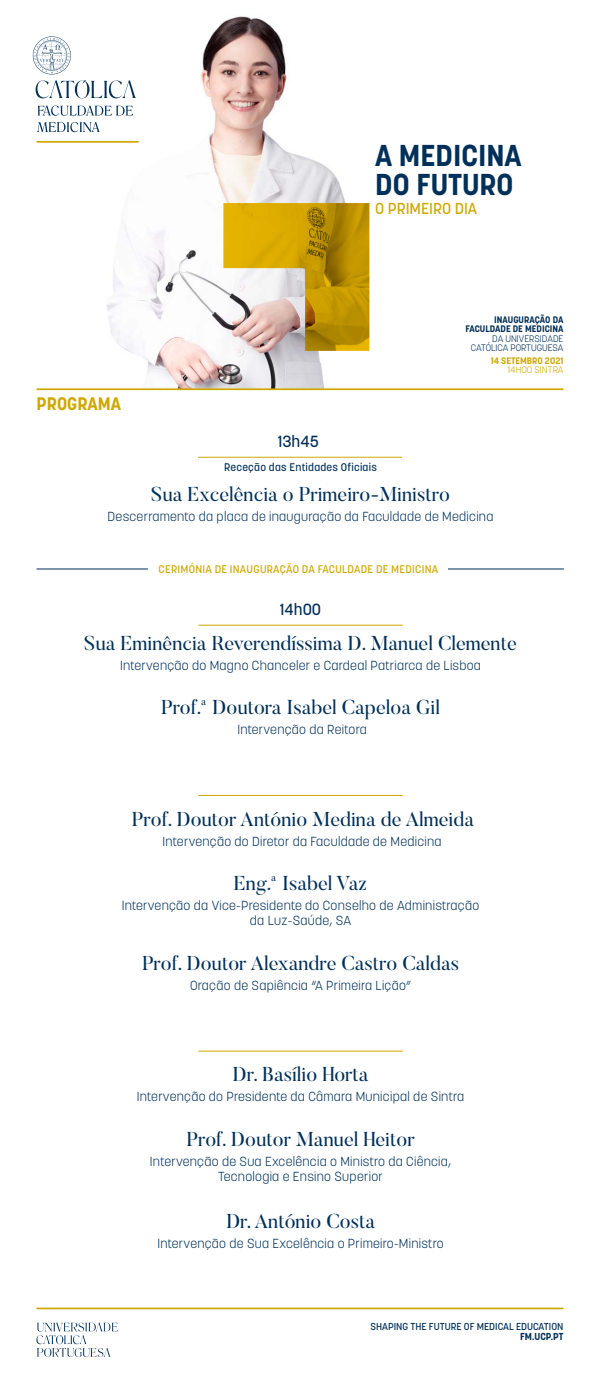
<style>
.page{position:relative;width:600px;height:1394px;background:#fff}
.page>*{position:absolute;margin:0;border:0;box-sizing:border-box;transform-origin:0 0}
.t1{font:700 29.9px "Korolev";color:#003059}
.t2{font:20px "Butler";color:#003059}
.t3{font:700 18px "Korolev";color:#cea800}
.t4{font:500 16px "Korolev";color:#003059}
.t5{font:500 15.8px "Korolev";color:#cea800}
.t6{font:300 13px/15px "Korolev";letter-spacing:.02em;color:#003059;text-align:center}
.t7{font:500 11px "Korolev";letter-spacing:.02em;color:#cea800}
.t8{font:500 11px "Korolev";letter-spacing:.02em;color:#003059}
.t9{font:500 10px "Korolev";color:#003059}
.t10{font:700 10px "Korolev";color:#003059}
.t11{font:700 9.4px/9.4px "Korolev";color:#003059;text-align:right}
.t12{font:700 9.4px/9.4px "Korolev";color:#cea800;text-align:right}
.s1{font-weight:300}
</style>
<div class="page">
<hr style="left:37px;top:568px;width:527px;height:1px;background:#003059">
<div style="left:149px;top:504px;width:299px;height:99px;background:#fff"></div>
<img style="left:78px;top:16px;width:292px;height:372px">
<svg style="left:36px;top:1323px;width:82px;height:34px"></svg>
<hr style="left:36px;top:1308px;width:528px;height:1px;background:#cea800">
<hr style="left:37px;top:388px;width:527px;height:2px;background:#cea800">
<svg style="left:36px;top:80px;width:100px;height:18px"></svg>
<svg style="left:37px;top:141px;width:102px;height:2px"></svg>
<svg style="left:33px;top:36px;width:38px;height:38px"></svg>
<svg style="left:38px;top:106px;width:95px;height:10px"></svg>
<svg style="left:37px;top:122px;width:63px;height:10px"></svg>
<hr style="left:198px;top:457px;width:204px;height:1px;background:#cea800">
<hr style="left:198px;top:625px;width:205px;height:1px;background:#cea800">
<img style="left:223px;top:203px;width:146px;height:148px">
<hr style="left:198px;top:795px;width:205px;height:1px;background:#cea800">
<hr style="left:198px;top:1051px;width:205px;height:1px;background:#cea800">
<p class="t1" style="left:375px;top:136px;width:148px">A MEDICINA</p>
<p class="t1" style="left:375px;top:166px;width:140px">DO FUTURO</p>
<p class="t5" style="left:375px;top:199px;width:103px">O PRIMEIRO DIA</p>
<p class="t3" style="left:37px;top:392px;width:86px">PROGRAMA</p>
<p class="t4" style="left:278px;top:431px;width:43px">13h45</p>
<p class="t8" style="left:224px;top:460px;width:154px">Receção das Entidades Oficiais</p>
<p class="t11" style="left:466px;top:315px;width:99px">INAUGURAÇÃO DA<br>FACULDADE DE MEDICINA<br><span class="s1">DA UNIVERSIDADE<br>CATÓLICA PORTUGUESA</span></p>
<p class="t12" style="left:491px;top:356px;width:74px">14 SETEMBRO 2021<br><span class="s1">14H00 SINTRA</span></p>
<p class="t2" style="left:151px;top:481px;width:300px">Sua Excelência o Primeiro-Ministro</p>
<p class="t6" style="left:108px;top:508px;width:387px">Descerramento da placa de inauguração da Faculdade de Medicina</p>
<p class="t7" style="left:159px;top:562px;width:281px">CERIMÓNIA DE INAUGURAÇÃO DA FACULDADE DE MEDICINA</p>
<p class="t4" style="left:280px;top:599px;width:43px">14h00</p>
<p class="t2" style="left:84px;top:630px;width:434px">Sua Eminência Reverendíssima D. Manuel Clemente</p>
<p class="t6" style="left:120px;top:657px;width:362px">Intervenção do Magno Chanceler e Cardeal Patriarca de Lisboa</p>
<p class="t2" style="left:161px;top:695px;width:280px">Prof.ª Doutora Isabel Capeloa Gil</p>
<p class="t6" style="left:237px;top:722px;width:131px">Intervenção da Reitora</p>
<p class="t2" style="left:132px;top:806px;width:344px">Prof. Doutor António Medina de Almeida</p>
<p class="t6" style="left:163px;top:833px;width:281px">Intervenção do Diretor da Faculdade de Medicina</p>
<p class="t2" style="left:234px;top:871px;width:135px">Eng.ª Isabel Vaz</p>
<p class="t6" style="left:122px;top:898px;width:359px">Intervenção da Vice-Presidente do Conselho de Administração da Luz-Saúde, SA</p>
<p class="t2" style="left:142px;top:950px;width:319px">Prof. Doutor Alexandre Castro Caldas</p>
<p class="t6" style="left:190px;top:978px;width:222px">Oração de Sapiência “A Primeira Lição”</p>
<p class="t2" style="left:233px;top:1062px;width:137px">Dr. Basílio Horta</p>
<p class="t6" style="left:137px;top:1089px;width:329px">Intervenção do Presidente da Câmara Municipal de Sintra</p>
<p class="t2" style="left:186px;top:1126px;width:230px">Prof. Doutor Manuel Heitor</p>
<p class="t6" style="left:150px;top:1154px;width:303px">Intervenção de Sua Excelência o Ministro da Ciência,<br>Tecnologia e Ensino Superior</p>
<p class="t2" style="left:226px;top:1208px;width:151px">Dr. António Costa</p>
<p class="t6" style="left:157px;top:1236px;width:288px">Intervenção de Sua Excelência o Primeiro-Ministro</p>
<p class="t9" style="left:370px;top:1320px;width:195px">SHAPING THE FUTURE OF MEDICAL EDUCATION</p>
<p class="t10" style="left:520px;top:1330px;width:45px">FM.UCP.PT</p>
</div>
